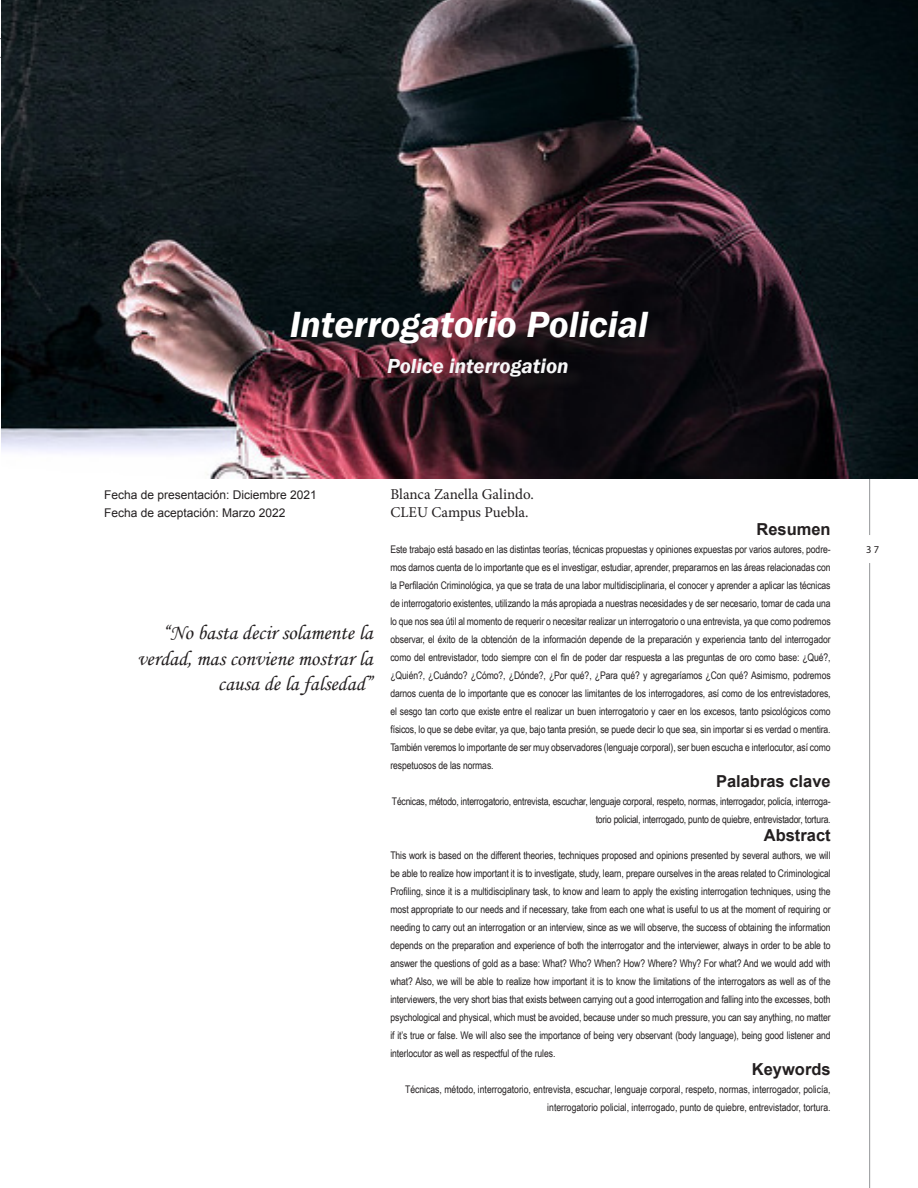
<style>
.page{position:relative;width:918px;height:1188px;background:#fff}
.page>*{position:absolute;margin:0;border:0;box-sizing:border-box;transform-origin:0 0}
.VS_Titulo_ingles{font:italic 600 37.5px "Franklin Gothic";color:#fff}
.VS_Apostillados_C{font:21px/25.2px "Monotype Corsiva";color:#231f20;text-align:right}
.VS_Cuerpo_1Parr{font:italic 600 21px "Franklin Gothic";color:#f7f7f8}
.VS_Cuerpo_1Parr-2{font:700 16.5px "Arial";color:#231f20}
.VS_Titulo_4{font:700 16.5px "Arial";color:#231f20}
.VS_Autoria{font:15px "Minion Pro";color:#231f20}
.VS_Fechas{font:12px "Arial";color:#231f20}
.VS_Cuerpo_1Parr-3{font:10.5px/18px "Arial Narrow";letter-spacing:-.01em;color:#231f20;text-align:justify}
.t1{font:10.5px "Myriad Pro";color:#231f20}
</style>
<div class="page">
<hr style="left:0;top:57px;width:918px;height:1px;background:#6c6d70">
<hr style="left:0;top:38px;width:918px;height:1px;background:#6c6d70">
<hr style="left:869px;top:0;width:1px;height:535px;background:#939598">
<hr style="left:869px;top:563px;width:1px;height:625px;background:#939598">
<img style="left:1px;top:0;width:917px;height:478px">
<div style="left:294px;top:314px;width:373px;height:81px;background:#231f20;opacity:.75"></div>
<p class="VS_Titulo_ingles" style="left:290px;top:300px;width:360px">Interrogatorio Policial</p>
<p class="VS_Cuerpo_1Parr" style="left:387px;top:352px;width:183px">Police interrogation</p>
<p class="VS_Fechas" style="left:104px;top:487px;width:214px">Fecha de presentación: Diciembre 2021</p>
<p class="VS_Fechas" style="left:104px;top:505px;width:183px">Fecha de aceptación: Marzo 2022</p>
<p class="VS_Apostillados_C" style="left:137px;top:620px;width:237px">“No basta decir solamente la verdad, mas conviene mostrar la causa de la falsedad”</p>
<p class="VS_Autoria" style="left:390px;top:484px;width:145px">Blanca Zanella Galindo.</p>
<p class="VS_Autoria" style="left:390px;top:502px;width:140px">CLEU Campus Puebla.</p>
<p class="VS_Titulo_4" style="left:756px;top:518px;width:76px">Resumen</p>
<p class="VS_Cuerpo_1Parr-3" style="left:390px;top:540px;width:442px">Este trabajo está basado en las distintas teorías, técnicas propuestas y opiniones expuestas por varios autores, podre&shy;mos darnos cuenta de lo importante que es el investigar, estudiar, aprender, prepararnos en las áreas relacionadas con la Perfilación Criminológica, ya que se trata de una labor multidisciplinaria, el conocer y aprender a aplicar las técnicas de interrogatorio existentes, utilizando la más apropiada a nuestras necesidades y de ser necesario, tomar de cada una lo que nos sea útil al momento de requerir o necesitar realizar un interrogatorio o una entrevista, ya que como podremos observar, el éxito de la obtención de la información depende de la preparación y experiencia tanto del interrogador como del entrevistador, todo siempre con el fin de poder dar respuesta a las preguntas de oro como base: ¿Qué?, ¿Quién?, ¿Cuándo? ¿Cómo?, ¿Dónde?, ¿Por qué?, ¿Para qué? y agregaríamos ¿Con qué? Asimismo, podremos darnos cuenta de lo importante que es conocer las limitantes de los interrogadores, así como de los entrevistadores, el sesgo tan corto que existe entre el realizar un buen interrogatorio y caer en los excesos, tanto psicológicos como físicos, lo que se debe evitar, ya que, bajo tanta presión, se puede decir lo que sea, sin importar si es verdad o mentira.<br>También veremos lo importante de ser muy observadores (lenguaje corporal), ser buen escucha e interlocutor, así como respetuosos de las normas.</p>
<p class="VS_Cuerpo_1Parr-2" style="left:716px;top:770px;width:116px">Palabras clave</p>
<p class="VS_Cuerpo_1Parr-3" style="left:392px;top:792px;width:440px;text-align:right">Técnicas, método, interrogatorio, entrevista, escuchar, lenguaje corporal, respeto, normas, interrogador, policía, interroga&shy;torio policial, interrogado, punto de quiebre, entrevistador, tortura.</p>
<p class="VS_Titulo_4" style="left:764px;top:824px;width:68px">Abstract</p>
<p class="VS_Cuerpo_1Parr-3" style="left:390px;top:846px;width:442px">This work is based on the different theories, techniques proposed and opinions presented by several authors, we will be able to realize how important it is to investigate, study, learn, prepare ourselves in the areas related to Criminological Profiling, since it is a multidisciplinary task, to know and learn to apply the existing interrogation techniques, using the most appropriate to our needs and if necessary, take from each one what is useful to us at the moment of requiring or needing to carry out an interrogation or an interview, since as we will observe, the success of obtaining the information depends on the preparation and experience of both the interrogator and the interviewer, always in order to be able to answer the questions of gold as a base: What? Who? When? How? Where? Why? For what? And we would add with what? Also, we will be able to realize how important it is to know the limitations of the interrogators as well as of the interviewers, the very short bias that exists between carrying out a good interrogation and falling into the excesses, both psychological and physical, which must be avoided, because under so much pressure, you can say anything, no matter if it’s true or false. We will also see the importance of being very observant (body language), being good listener and interlocutor as well as respectful of the rules.</p>
<p class="VS_Cuerpo_1Parr-2" style="left:752px;top:1058px;width:80px">Keywords</p>
<p class="VS_Cuerpo_1Parr-3" style="left:405px;top:1080px;width:427px;text-align:right">Técnicas, método, interrogatorio, entrevista, escuchar, lenguaje corporal, respeto, normas, interrogador, policía, interrogatorio policial, interrogado, punto de quiebre, entrevistador, tortura.</p>
<p class="t1" style="left:866px;top:543px;width:14px">37</p>
</div>
